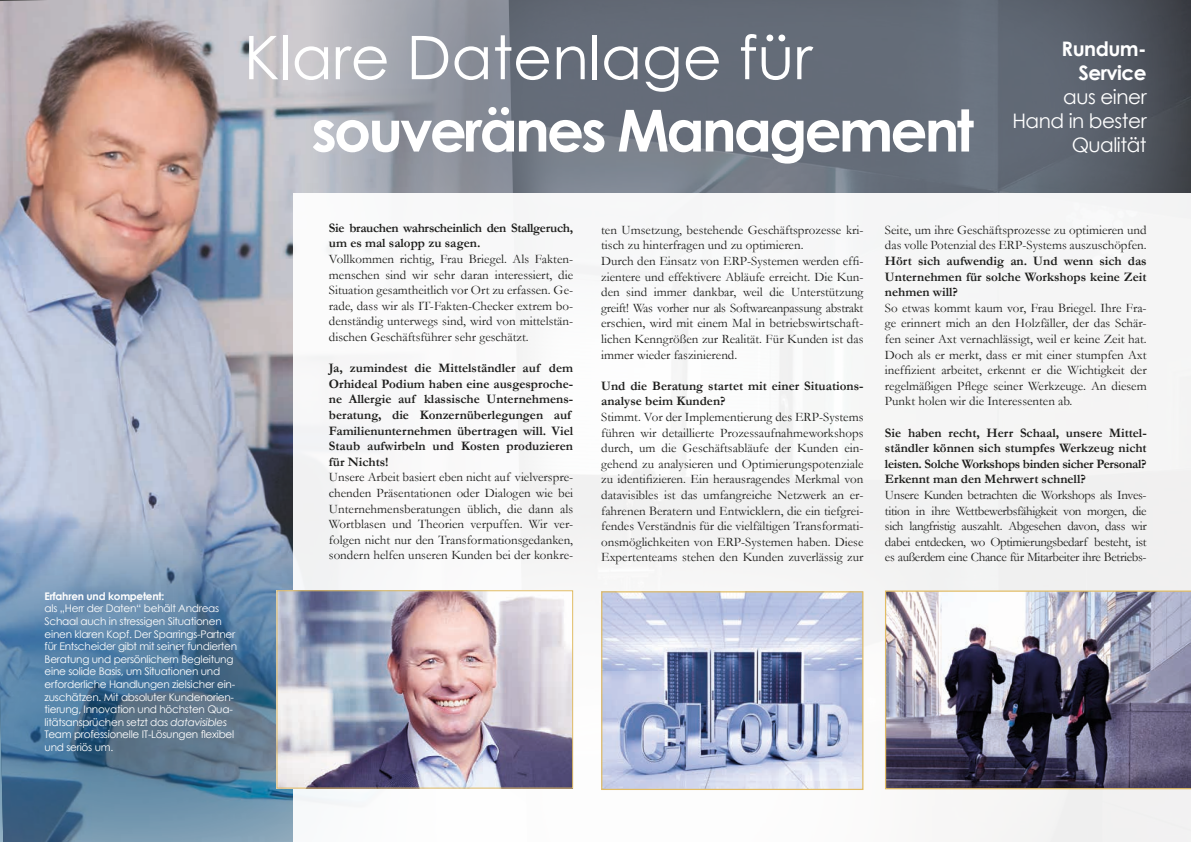
<style>
.page{position:relative;width:1191px;height:842px;background:#fff}
.page>*{position:absolute;margin:0;border:0;box-sizing:border-box;transform-origin:0 0}
.t1{font:60.3px "Century Gothic";color:#fff}
.t2{font:700 58px "Century Gothic";letter-spacing:-.05em;color:#fff}
.t3{font:20px/24px "Century Gothic";letter-spacing:-.025em;color:#fff;text-align:right}
.t4{font:700 20px/24px "Century Gothic";letter-spacing:-.025em;color:#fff;text-align:right}
.t5{font:13px/15.6px "Garamond";color:#1d1d1b;text-align:justify}
.t6{font:700 13px/15.6px "Garamond";color:#1d1d1b}
.t7{font:700 13px/15.6px "Garamond";letter-spacing:-.025em;color:#1d1d1b}
.t8{font:10.5px/12.6px "Century Gothic";letter-spacing:-.025em;color:#fff}
.t9{font:700 10.5px "Century Gothic";letter-spacing:-.025em;color:#fff}
.s1{font-style:italic}
</style>
<div class="page">
<img style="left:0;top:0;width:309px;height:517px">
<svg style="left:0;top:517px;width:293px;height:325px;background:#6285a4"></svg>
<svg style="left:309px;top:0;width:286px;height:193px;background:#8f949e"></svg>
<div style="left:293px;top:193px;width:302px;height:649px;background:#fff"></div>
<img style="left:278px;top:592px;width:293px;height:195px">
<div style="left:276px;top:590px;width:297px;height:199px;border:1px solid #e1bc64"></div>
<svg style="left:595px;top:0;width:596px;height:193px;background:#626975"></svg>
<div style="left:595px;top:193px;width:596px;height:649px;background:#f5f5f5"></div>
<img style="left:603px;top:593px;width:258px;height:195px">
<div style="left:601px;top:591px;width:262px;height:199px;border:1px solid #e1bc64"></div>
<img style="left:885px;top:590px;width:306px;height:199px">
<h1 class="t1" style="left:244px;top:21px;width:570px">Klare Datenlage für</h1>
<h2 class="t2" style="left:311px;top:94px;width:664px">souveränes Management</h2>
<h3 class="t4" style="left:1061px;top:36px;width:86px">Rundum-<br>Service</h3>
<h3 class="t3" style="left:1012px;top:85px;width:136px">aus einer<br>Hand in bester<br>Qualität</h3>
<p class="t9" style="left:45px;top:589px;width:121px">Erfahren und kompetent:</p>
<p class="t8" style="left:45px;top:602px;width:194px">als „Herr der Daten“ behält Andreas Schaal auch in stressigen Situationen einen klaren Kopf. Der Sparrings-Partner für Entscheider gibt mit seiner fundierten Beratung und persönlichern Begleitung eine solide Basis, um Situationen und erforderliche Handlungen zielsicher ein&shy;zuschätzen. Mit absoluter Kundenorien&shy;tierung, Innovation und höchsten Qua&shy;litätsansprüchen setzt das <span class="s1">datavisibles </span>Team professionelle IT-Lösungen flexibel und seriös um.</p>
<p class="t7" style="left:329px;top:220px;width:246px">Sie brauchen wahrscheinlich den Stallgeruch, um es mal salopp zu sagen.</p>
<p class="t5" style="left:329px;top:251px;width:246px">Vollkommen richtig, Frau Briegel. Als Fakten&shy;menschen sind wir sehr daran interessiert, die Situation gesamtheitlich vor Ort zu erfassen. Ge&shy;rade, dass wir als IT-Fakten-Checker extrem bo&shy;denständig unterwegs sind, wird von mittelstän&shy;dischen Geschäftsführer sehr geschätzt.</p>
<p class="t6" style="left:329px;top:360px;width:246px">Ja, zumindest die Mittelständler auf dem Orhideal Podium haben eine ausgesproche&shy;ne Allergie auf klassische Unternehmens&shy;beratung, die Konzernüberlegungen auf Familienunternehmen übertragen will. Viel Staub aufwirbeln und Kosten produzieren für Nichts!</p>
<p class="t5" style="left:329px;top:469px;width:246px">Unsere Arbeit basiert eben nicht auf vielverspre&shy;chenden Präsentationen oder Dialogen wie bei Unternehmensberatungen üblich, die dann als Wortblasen und Theorien verpuffen. Wir ver&shy;folgen nicht nur den Transformationsgedanken, sondern helfen unseren Kunden bei der konkre-</p>
<p class="t5" style="left:601px;top:222px;width:264px;text-align:left">ten Umsetzung, bestehende Geschäftsprozesse kri&shy;tisch zu hinterfragen und zu optimieren.<br>Durch den Einsatz von ERP-Systemen werden effi&shy;zientere und effektivere Abläufe erreicht. Die Kun&shy;den sind immer dankbar, weil die Unterstützung greift! Was vorher nur als Softwareanpassung abstrakt erschien, wird mit einem Mal in betriebswirtschaft&shy;lichen Kenngrößen zur Realität. Für Kunden ist das immer wieder faszinierend.</p>
<p class="t6" style="left:601px;top:378px;width:264px">Und die Beratung startet mit einer Situations&shy;analyse beim Kunden?</p>
<p class="t5" style="left:601px;top:409px;width:264px">Stimmt. Vor der Implementierung des ERP-Systems führen wir detaillierte Prozessaufnahmeworkshops durch, um die Geschäftsabläufe der Kunden ein&shy;gehend zu analysieren und Optimierungspotenziale zu identifizieren. Ein herausragendes Merkmal von datavisibles ist das umfangreiche Netzwerk an er&shy;fahrenen Beratern und Entwicklern, die ein tiefgrei&shy;fendes Verständnis für die vielfältigen Transformati&shy;onsmöglichkeiten von ERP-Systemen haben. Diese Expertenteams stehen den Kunden zuverlässig zur</p>
<p class="t5" style="left:885px;top:222px;width:263px">Seite, um ihre Geschäftsprozesse zu optimieren und das volle Potenzial des ERP-Systems auszuschöpfen.</p>
<p class="t6" style="left:885px;top:253px;width:263px;text-align:justify">Hört sich aufwendig an. Und wenn sich das Unternehmen für solche Workshops keine Zeit nehmen will?</p>
<p class="t5" style="left:885px;top:300px;width:263px">So etwas kommt kaum vor, Frau Briegel. Ihre Fra&shy;ge erinnert mich an den Holzfäller, der das Schär&shy;fen seiner Axt vernachlässigt, weil er keine Zeit hat.<br>Doch als er merkt, dass er mit einer stumpfen Axt ineffizient arbeitet, erkennt er die Wichtigkeit der regelmäßigen Pflege seiner Werkzeuge. An diesem Punkt holen wir die Interessenten ab.</p>
<p class="t6" style="left:885px;top:424px;width:263px;text-align:justify">Sie haben recht, Herr Schaal, unsere Mittel&shy;ständler können sich stumpfes Werkzeug nicht leisten. Solche Workshops binden sicher Personal?<br>Erkennt man den Mehrwert schnell?</p>
<p class="t5" style="left:885px;top:487px;width:263px">Unsere Kunden betrachten die Workshops als Inves&shy;tition in ihre Wettbewerbsfähigkeit von morgen, die sich langfristig auszahlt. Abgesehen davon, dass wir dabei entdecken, wo Optimierungsbedarf besteht, ist es außerdem eine Chance für Mitarbeiter ihre Betriebs-</p>
</div>
